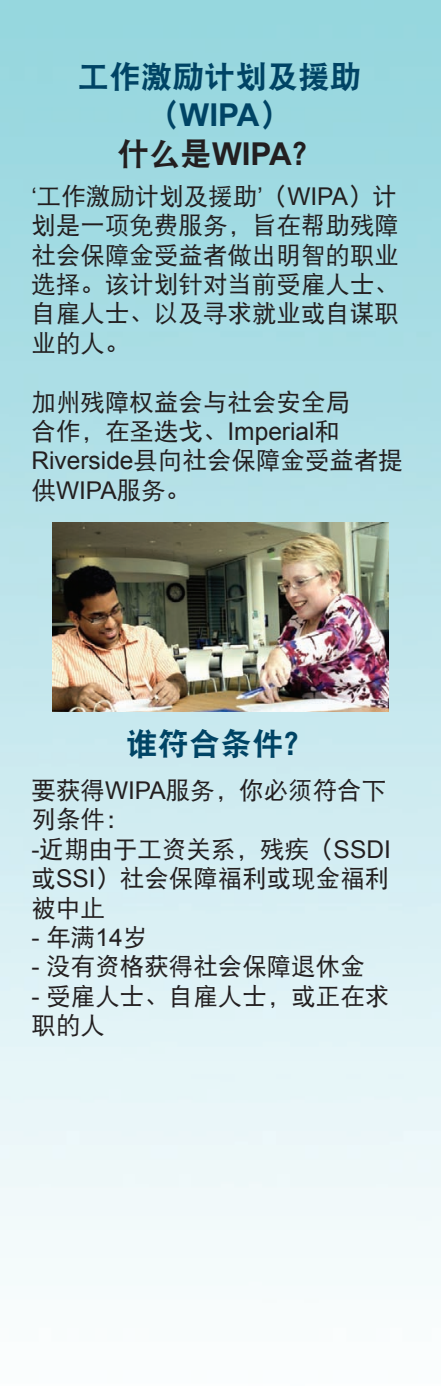
<style>
.page{position:relative;width:441px;height:1386px;background:#fff}
.page>*{position:absolute;margin:0;border:0;box-sizing:border-box;transform-origin:0 0}
.t1{font:31.5px "DF Hei W9";color:#004465}
.t2{font:31.5px "DF Hei W9";color:#231f20}
.t3{font:700 31.5px "Arial";color:#004465}
.t4{font:24.5px/29.4px "DF Hei W5";color:#231f20}
.t5{font:24.5px "Arial";color:#231f20}
.s1{font-family:"DF Hei W9";font-weight:400}
.s2{font-family:"Arial";font-weight:700}
.s3{font-family:"Arial"}
.s4{font-family:"DF Hei W5"}
</style>
<div class="page">
<img style="left:0;top:0;width:441px;height:1285px">
<img style="left:52px;top:523px;width:337px;height:188px">
<p class="t1" style="left:78px;top:61px;width:285px">工作激励计划及援助</p>
<p class="t3" style="left:148px;top:94px;width:144px"><span class="s1">（</span>WIPA<span class="s1">）</span></p>
<p class="t2" style="left:118px;top:138px;width:207px">什么是<span class="s2">WIPA</span>？</p>
<p class="t4" style="left:32px;top:181px;width:369px;text-align:justify"><span class="s3">‘</span>工作激励计划及援助<span class="s3">’</span>（<span class="s3">WIPA</span>）计划是一项免费服务，旨在帮助残障社会保障金受益者做出明智的职业选择。该计划针对当前受雇人士、自雇人士、以及寻求就业或自谋职业的人。</p>
<p class="t4" style="left:32px;top:387px;width:373px">加州残障权益会与社会安全局<br>合作，在圣迭戈、<span class="s3">Imperial</span>和<br><span class="s3">Riverside</span>县向社会保障金受益者提供<span class="s3">WIPA</span>服务。</p>
<p class="t1" style="left:126px;top:728px;width:190px">谁符合条件？</p>
<p class="t4" style="left:32px;top:776px;width:361px">要获得<span class="s3">WIPA</span>服务，你必须符合下列条件：<br><span class="s3">-</span>近期由于工资关系，残疾（<span class="s3">SSDI</span>或<span class="s3">SSI</span>）社会保障福利或现金福利被中止</p>
<p class="t5" style="left:32px;top:921px;width:117px">- <span class="s4">年满</span>14<span class="s4">岁</span></p>
<p class="t4" style="left:32px;top:952px;width:335px"><span class="s3">-</span> 没有资格获得社会保障退休金</p>
<p class="t4" style="left:32px;top:981px;width:359px"><span class="s3">-</span> 受雇人士、自雇人士，或正在求职的人</p>
</div>
